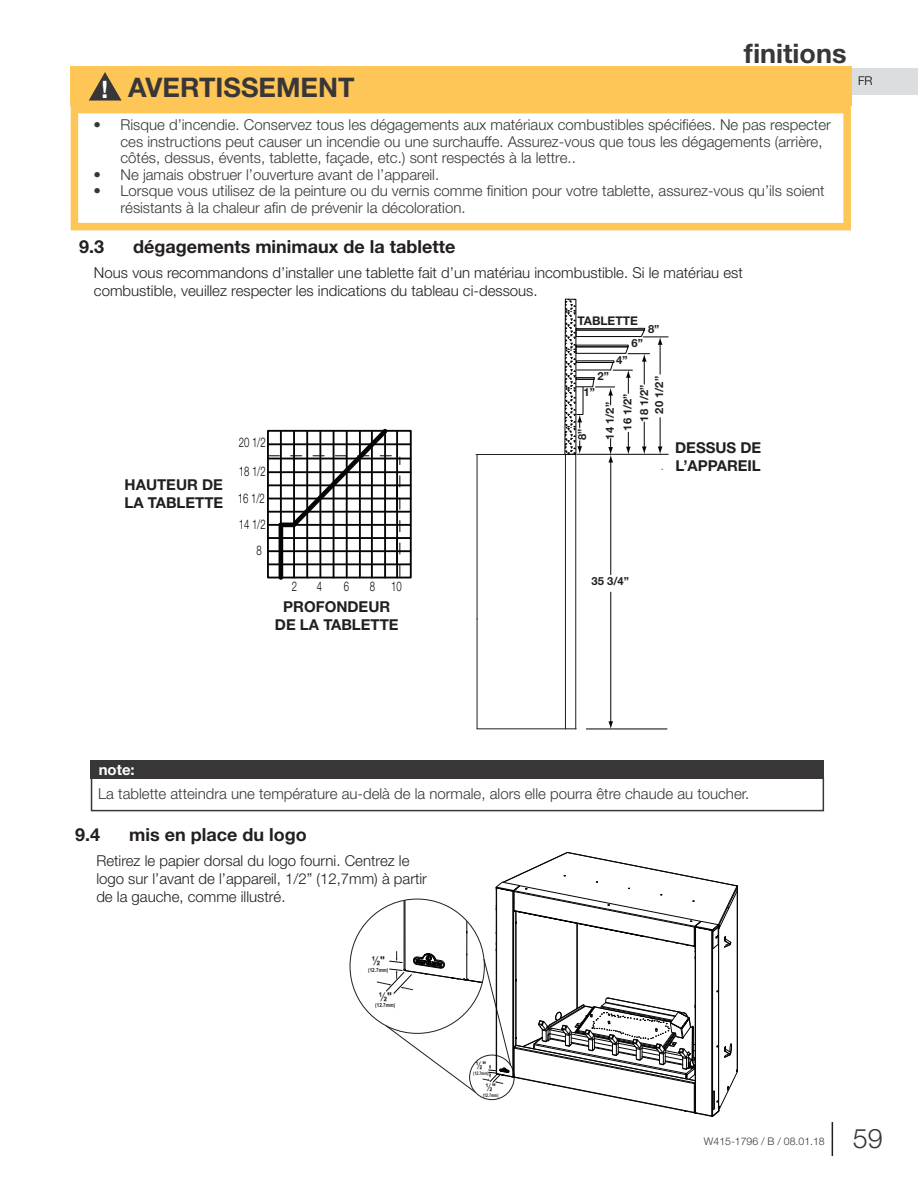
<style>
.page{position:relative;width:918px;height:1188px;background:#fff}
.page>*{position:absolute;margin:0;border:0;box-sizing:border-box;transform-origin:0 0}
.t1{font:700 27px "Helvetica Neue";color:#393637}
.t2{font:300 27px "Helvetica Neue";color:#393637}
.t3{font:700 24px "Helvetica Neue";color:#fff}
.t4{font:700 18px "Helvetica Neue";color:#231f20}
.t5{font:700 16.8px/20.1px "Helvetica Neue";color:#050504;scale:.72 1}
.Main_text{font:300 15px/16.5px "Helvetica Neue";color:#393637}
.Body_text{font:300 15px/18px "Helvetica Neue";color:#231f20}
.Main_text-2{font:700 15px/18px "Helvetica Neue";color:#231f20;text-align:center}
.Main_text-3{font:700 15px "Helvetica Neue";color:#fff}
.t6{font:300 13.2px "Helvetica Neue";color:#050504;scale:.72 1}
.t7{font:700 12.15px "Arial Narrow";color:#231f20}
.Main_text-4{font:700 12px "Helvetica Neue";color:#231f20}
.t8{font:300 12px "Helvetica Neue";color:#000}
.t9{font:700 11.25px/13.5px "Helvetica Neue";color:#231f20;text-align:center}
.t10{font:300 10.5px "Helvetica Neue";color:#393637}
.t11{font:700 10.5px "Arial Narrow";color:#231f20;scale:.89 1}
.t12{font:700 5.55px "Arial Narrow";color:#231f20}
.t13{font:700 4.8px "Arial Narrow";color:#231f20;scale:.89 1}
</style>
<div class="page">
<hr style="left:832px;top:1122px;width:1px;height:34px;background:#231f20">
<div style="left:853px;top:68px;width:65px;height:26px;background:#dcdddf"></div>
<div style="left:71px;top:67px;width:781px;height:39px;background:#fec657"></div>
<svg style="left:89px;top:72px;width:33px;height:29px"></svg>
<div style="left:71px;top:106px;width:780px;height:124px;border:8px solid #fec657"></div>
<hr style="left:476px;top:454px;width:100px;height:1px;background:#231f20">
<hr style="left:477px;top:728px;width:99px;height:1px;background:#231f20">
<hr style="left:575px;top:455px;width:1px;height:274px;background:#231f20">
<hr style="left:565px;top:455px;width:1px;height:274px;background:#231f20">
<hr style="left:477px;top:455px;width:1px;height:164px;background:#231f20">
<hr style="left:477px;top:619px;width:1px;height:110px;background:#231f20">
<hr style="left:611px;top:592px;width:1px;height:131px;background:#050504">
<svg style="left:608px;top:721px;width:5px;height:8px"></svg>
<hr style="left:611px;top:461px;width:1px;height:114px;background:#050504">
<hr style="left:586px;top:729px;width:81px;height:1px;background:#050504">
<hr style="left:268px;top:563px;width:142px;height:2px;background:#050504">
<hr style="left:268px;top:550px;width:142px;height:2px;background:#050504">
<hr style="left:268px;top:537px;width:142px;height:2px;background:#050504">
<hr style="left:268px;top:524px;width:142px;height:2px;background:#050504">
<hr style="left:268px;top:511px;width:142px;height:2px;background:#050504">
<hr style="left:268px;top:498px;width:142px;height:1px;background:#050504">
<div style="left:267px;top:430px;width:145px;height:148px;border:2px solid #050504"></div>
<hr style="left:268px;top:471px;width:142px;height:2px;background:#050504">
<hr style="left:268px;top:484px;width:142px;height:2px;background:#050504">
<hr style="left:293px;top:431px;width:2px;height:147px;background:#050504">
<hr style="left:306px;top:431px;width:2px;height:147px;background:#050504">
<hr style="left:319px;top:431px;width:2px;height:147px;background:#050504">
<hr style="left:371px;top:431px;width:2px;height:147px;background:#050504">
<hr style="left:333px;top:431px;width:1px;height:147px;background:#050504">
<hr style="left:346px;top:431px;width:2px;height:147px;background:#050504">
<hr style="left:359px;top:431px;width:2px;height:147px;background:#050504">
<hr style="left:396px;top:431px;width:2px;height:147px;background:#050504">
<hr style="left:384px;top:431px;width:2px;height:147px;background:#050504">
<hr style="left:268px;top:443px;width:142px;height:2px;background:#050504">
<hr style="left:268px;top:458px;width:142px;height:1px;background:#050504">
<svg style="left:268px;top:428px;width:132px;height:149px"></svg>
<hr style="left:281px;top:523px;width:13px;height:4px;background:#050504">
<hr style="left:279px;top:525px;width:4px;height:53px;background:#050504">
<div style="left:91px;top:777px;width:733px;height:34px;border:2px solid #393637"></div>
<div style="left:91px;top:760px;width:733px;height:19px;background:#393637"></div>
<svg style="left:564px;top:298px;width:105px;height:185px"></svg>
<svg style="left:376px;top:852px;width:363px;height:265px"></svg>
<h1 class="t1" style="left:744px;top:33px;width:104px">finitions</h1>
<p class="t3" style="left:101px;top:70px;width:8px">!</p>
<p class="t1" style="left:128px;top:66px;width:228px">AVERTISSEMENT</p>
<p class="Main_text" style="left:120px;top:116px;width:712px;text-indent:-27px">• Risque d’incendie. Conservez tous les dégagements aux matériaux combustibles spécifiées. Ne pas respecter ces instructions peut causer un incendie ou une surchauffe. Assurez-vous que tous les dégagements (arrière, côtés, dessus, évents, tablette, façade, etc.) sont respectés à la lettre..</p>
<p class="Main_text" style="left:93px;top:166px;width:347px">• Ne jamais obstruer l’ouverture avant de l’appareil.</p>
<p class="Main_text" style="left:120px;top:182px;width:706px;text-indent:-27px">• Lorsque vous utilisez de la peinture ou du vernis comme finition pour votre tablette, assurez-vous qu’ils soient résistants à la chaleur afin de prévenir la décoloration.</p>
<p class="t4" style="left:79px;top:232px;width:27px">9.3</p>
<p class="t4" style="left:133px;top:232px;width:324px">dégagements minimaux de la tablette</p>
<p class="Body_text" style="left:94px;top:263px;width:650px">Nous vous recommandons d’installer une tablette fait d’un matériau incombustible. Si le matériau est combustible, veuillez respecter les indications du tableau ci-dessous.</p>
<p class="Main_text-2" style="left:125px;top:476px;width:100px">HAUTEUR DE</p>
<p class="Main_text-2" style="left:125px;top:494px;width:100px">LA TABLETTE</p>
<p class="t5" style="left:180px;top:477px;width:72px">MANTEL<br>HEIGHT</p>
<p class="t6" style="left:239px;top:432px;width:39px">20 1/2</p>
<p class="t6" style="left:239px;top:461px;width:39px">18 1/2</p>
<p class="t6" style="left:238px;top:488px;width:39px">16 1/2</p>
<p class="t6" style="left:239px;top:513px;width:39px">14 1/2</p>
<p class="t6" style="left:256px;top:540px;width:9px">8</p>
<p class="t6" style="left:292px;top:576px;width:9px">2</p>
<p class="t6" style="left:344px;top:576px;width:9px">6</p>
<p class="t6" style="left:391px;top:576px;width:16px">10</p>
<p class="t5" style="left:315px;top:595px;width:72px">MANTEL<br>DEPTH</p>
<p class="t6" style="left:370px;top:576px;width:9px">8</p>
<p class="t6" style="left:317px;top:576px;width:9px">4</p>
<p class="Main_text-2" style="left:275px;top:598px;width:125px">PROFONDEUR<br>DE LA TABLETTE</p>
<p class="Main_text-4" style="left:578px;top:311px;width:62px">TABLETTE</p>
<p class="t9" style="left:632px;top:313px;width:13px;line-height:20px;text-align:left;text-indent:-46px">MANTEL<br>6”</p>
<p class="t9" style="left:616px;top:353px;width:13px">4”</p>
<p class="t9" style="left:598px;top:370px;width:13px">2”</p>
<p class="t9" style="left:648px;top:323px;width:13px">8”</p>
<p class="t9" style="left:653px;top:414px;width:39px;rotate:-90deg">20 1/2”</p>
<p class="t9" style="left:638px;top:422px;width:39px;rotate:-90deg">18 1/2”</p>
<p class="t9" style="left:584px;top:386px;width:13px">1”</p>
<p class="t9" style="left:576px;top:440px;width:13px;rotate:-90deg">8”</p>
<p class="t9" style="left:621px;top:431px;width:39px;rotate:-90deg">16 1/2”</p>
<p class="t9" style="left:603px;top:440px;width:39px;rotate:-90deg">14 1/2”</p>
<p class="Main_text-2" style="left:675px;top:439px;width:88px;text-align:left">DESSUS DE<br>L’APPAREIL</p>
<p class="t9" style="left:662px;top:446px;width:66px">TOP OF<br>APPLIANCE</p>
<p class="t9" style="left:592px;top:575px;width:39px">35 3/4”</p>
<p class="t8" style="left:858px;top:71px;width:16px">FR</p>
<p class="Main_text-3" style="left:99px;top:758px;width:38px">note:</p>
<p class="Main_text" style="left:98px;top:784px;width:653px">La tablette atteindra une température au-delà de la normale, alors elle pourra être chaude au toucher.</p>
<p class="t4" style="left:75px;top:821px;width:27px">9.4</p>
<p class="t4" style="left:129px;top:821px;width:179px">mis en place du logo</p>
<p class="Body_text" style="left:96px;top:851px;width:332px">Retirez le papier dorsal du logo fourni. Centrez le logo sur l’avant de l’appareil, 1/2” (12,7mm) à partir de la gauche, comme illustré.</p>
<p class="t7" style="left:372px;top:952px;width:15px">½"</p>
<p class="t12" style="left:368px;top:966px;width:22px">(12.7mm)</p>
<p class="t7" style="left:379px;top:987px;width:15px">½"</p>
<p class="t12" style="left:375px;top:1001px;width:22px">(12.7mm)</p>
<p class="t11" style="left:476px;top:1057px;width:13px">½"</p>
<p class="t13" style="left:473px;top:1069px;width:19px">(12.7mm)</p>
<p class="t11" style="left:486px;top:1079px;width:13px">½"</p>
<p class="t13" style="left:483px;top:1091px;width:19px">(12.7mm)</p>
<p class="t10" style="left:704px;top:1133px;width:122px">W415-1796 / B / 08.01.18</p>
<h1 class="t2" style="left:853px;top:1116px;width:32px">59</h1>
</div>
